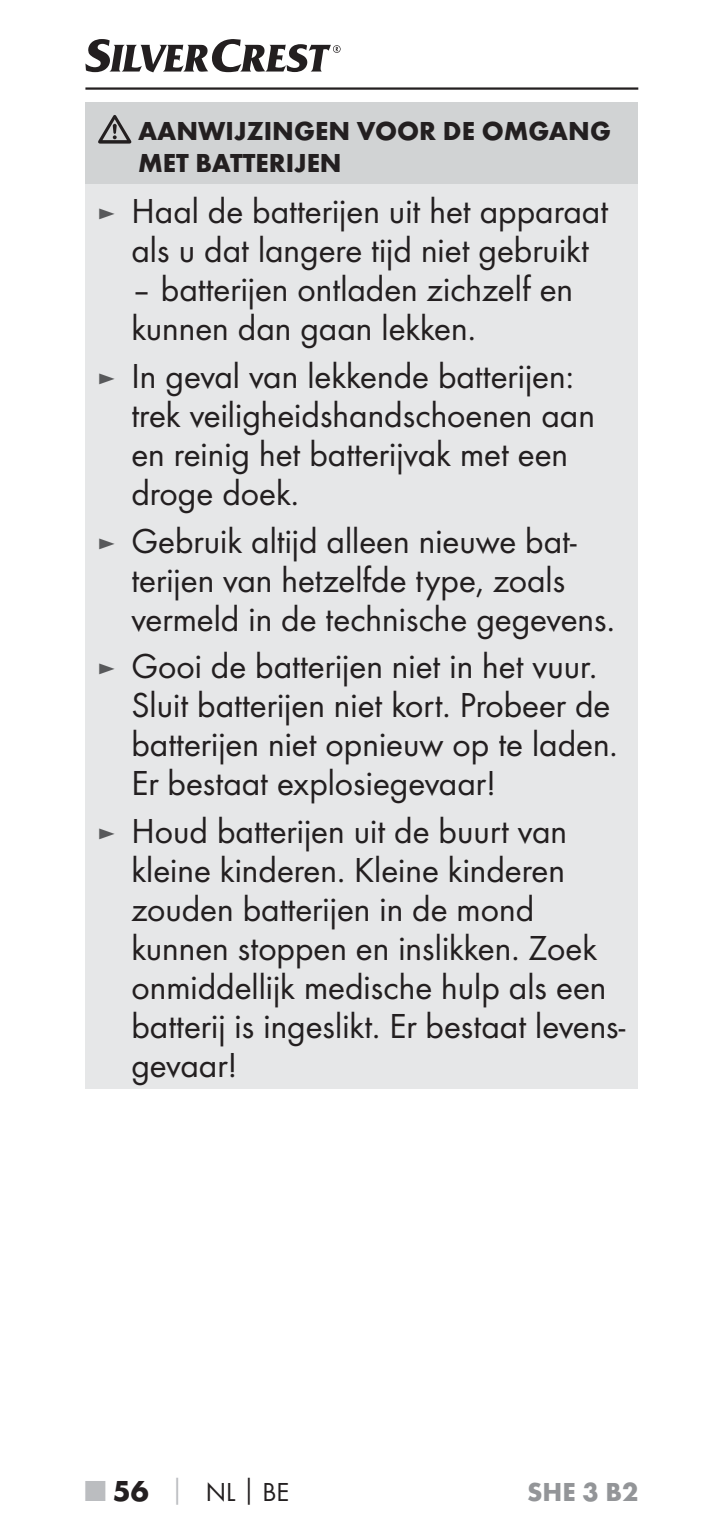
<style>
.page{position:relative;width:723px;height:1531px;background:#fff}
.page>*{position:absolute;margin:0;border:0;box-sizing:border-box;transform-origin:0 0}
.t1{font:36px/39px "Futura Boo";color:#231f20}
.t2{font:700 27px/32.4px "Futura";color:#231f20}
.t3{font:27px "Futura Boo";color:#231f20}
.t4{font:700 27px "Futura";color:#939598}
.s1{font-size:27px;color:#58595b}
.s2{font-family:"Futura";font-weight:700;font-size:30px;color:#bbbdc0}
.s3{font-family:"Futura";font-weight:700;font-size:30px}
.s4{font-family:"Futura";font-weight:700;color:#bbbdc0}
.s5{font-family:"Futura";font-weight:700}
</style>
<div class="page">
<hr style="left:85px;top:87px;width:553px;height:3px;background:#231f20">
<svg style="left:85px;top:39px;width:256px;height:33px"></svg>
<div style="left:85px;top:102px;width:553px;height:82px;background:#d1d3d4"></div>
<div style="left:85px;top:184px;width:553px;height:904px;background:#e6e7e8"></div>
<svg style="left:98px;top:115px;width:33px;height:29px"></svg>
<p class="t2" style="left:138px;top:117px;width:474px">AANWIJZINGEN VOOR DE OMGANG<br>MET BATTERIJEN</p>
<p class="t1" style="left:97px;top:194px;width:512px;text-align:center"><span class="s1">►</span> Haal de batterijen uit het apparaat als u dat langere tijd niet gebruikt</p>
<p class="t1" style="left:131px;top:272px;width:443px">– batterijen ontladen zichzelf en kunnen dan gaan lekken.</p>
<p class="t1" style="left:131px;top:358px;width:465px;text-indent:-34px"><span class="s1">►</span> In geval van lekkende batterijen: trek veiligheidshandschoenen aan en reinig het batterijvak met een droge doek.</p>
<p class="t1" style="left:131px;top:523px;width:485px;text-indent:-34px"><span class="s1">►</span> Gebruik altijd alleen nieuwe bat&shy;terijen van hetzelfde type, zoals vermeld in de technische gegevens.</p>
<p class="t1" style="left:131px;top:648px;width:488px;text-indent:-34px"><span class="s1">►</span> Gooi de batterijen niet in het vuur.<br>Sluit batterijen niet kort. Probeer de batterijen niet opnieuw op te laden.<br>Er bestaat explosiegevaar!</p>
<p class="t1" style="left:131px;top:813px;width:495px;text-indent:-34px"><span class="s1">►</span> Houd batterijen uit de buurt van kleine kinderen. Kleine kinderen zouden batterijen in de mond kunnen stoppen en inslikken. Zoek onmiddellijk medische hulp als een batterij is ingeslikt. Er bestaat levens&shy;gevaar!</p>
<p class="t3" style="left:85px;top:1479px;width:205px"><span class="s2">■</span> <span class="s3">56</span> <span class="s4">│</span> NL<span class="s5">│</span>BE</p>
<p class="t4" style="left:527px;top:1481px;width:113px">SHE 3 B2</p>
</div>
